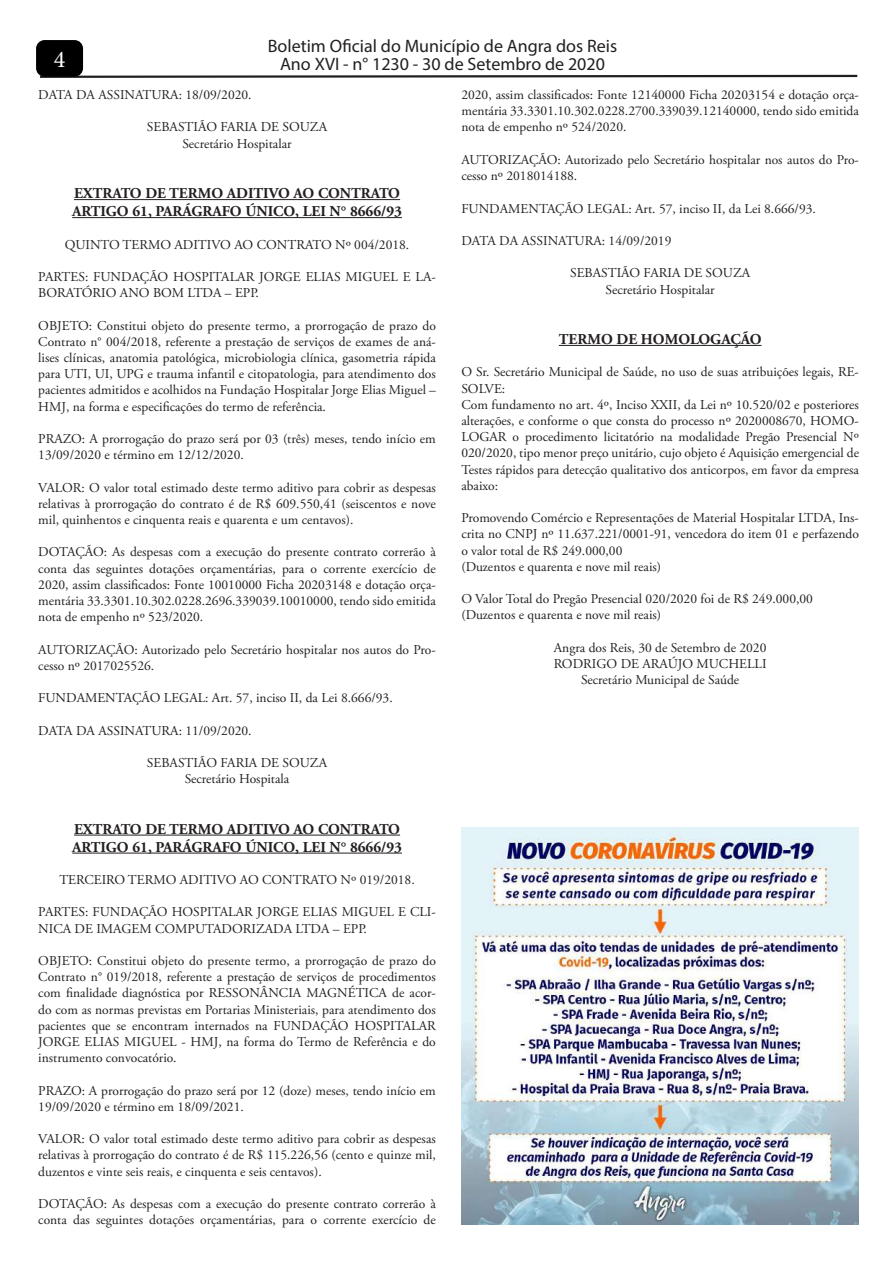
<style>
.page{position:relative;width:893px;height:1263px;background:#fff}
.page>*{position:absolute;margin:0;border:0;box-sizing:border-box;transform-origin:0 0}
.t1{font:24px "Minion Pro";color:#fff}
.t2{font:18px "Myriad Pro";color:#231f20}
.t3{font:700 15px/18px "Adobe Garamond Pro";color:#231f20}
.t4{font:13.5px/16.2px "Adobe Garamond Pro";color:#231f20}
</style>
<div class="page">
<svg style="left:39px;top:74px;width:819px;height:4px"></svg>
<div style="left:36px;top:40px;width:47px;height:37px;background:#000;border-radius:9px"></div>
<hr style="left:74px;top:199px;width:326px;height:1px;background:#231f20">
<hr style="left:72px;top:217px;width:330px;height:1px;background:#231f20">
<hr style="left:74px;top:835px;width:326px;height:1px;background:#231f20">
<hr style="left:72px;top:853px;width:330px;height:1px;background:#231f20">
<hr style="left:559px;top:345px;width:202px;height:1px;background:#231f20">
<img style="left:461px;top:827px;width:398px;height:398px">
<h2 class="t2" style="left:268px;top:35px;width:351px">Boletim Oficial do Município de Angra dos Reis</h2>
<h1 class="t1" style="left:54px;top:43px;width:13px">4</h1>
<h2 class="t2" style="left:280px;top:53px;width:326px">Ano XVI - n° 1230 - 30 de Setembro de 2020</h2>
<p class="t4" style="left:38px;top:87px;width:215px">DATA DA ASSINATURA: 18/09/2020.</p>
<p class="t4" style="left:147px;top:120px;width:182px;text-align:center">SEBASTIÃO FARIA DE SOUZA<br>Secretário Hospitalar</p>
<p class="t3" style="left:72px;top:185px;width:331px">EXTRATO DE TERMO ADITIVO AO CONTRATO<br>ARTIGO 61, PARÁGRAFO ÚNICO, LEI N° 8666/93</p>
<p class="t4" style="left:65px;top:237px;width:346px">QUINTO TERMO ADITIVO AO CONTRATO Nº 004/2018.</p>
<p class="t4" style="left:38px;top:269px;width:399px">PARTES: FUNDAÇÃO HOSPITALAR JORGE ELIAS MIGUEL E LA-<br>BORATÓRIO ANO BOM LTDA – EPP.</p>
<p class="t4" style="left:38px;top:318px;width:399px;text-align:justify">OBJETO: Constitui objeto do presente termo, a prorrogação de prazo do Contrato n° 004/2018, referente a prestação de serviços de exames de aná&shy;lises clínicas, anatomia patológica, microbiologia clínica, gasometria rápida para UTI, UI, UPG e trauma infantil e citopatologia, para atendimento dos pacientes admitidos e acolhidos na Fundação Hospitalar Jorge Elias Miguel – HMJ, na forma e especificações do termo de referência.</p>
<p class="t4" style="left:38px;top:431px;width:399px">PRAZO: A prorrogação do prazo será por 03 (três) meses, tendo início em<br>13/09/2020 e término em 12/12/2020.</p>
<p class="t4" style="left:38px;top:480px;width:399px;text-align:justify">VALOR: O valor total estimado deste termo aditivo para cobrir as despesas relativas à prorrogação do contrato é de R$ 609.550,41 (seiscentos e nove mil, quinhentos e cinquenta reais e quarenta e um centavos).</p>
<p class="t4" style="left:38px;top:544px;width:399px;text-align:justify">DOTAÇÃO: As despesas com a execução do presente contrato correrão à conta das seguintes dotações orçamentárias, para o corrente exercício de 2020, assim classificados: Fonte 10010000 Ficha 20203148 e dotação orça&shy;mentária 33.3301.10.302.0228.2696.339039.10010000, tendo sido emitida nota de empenho nº 523/2020.</p>
<p class="t4" style="left:38px;top:642px;width:399px">AUTORIZAÇÃO: Autorizado pelo Secretário hospitalar nos autos do Pro&shy;cesso nº 2017025526.</p>
<p class="t4" style="left:38px;top:690px;width:356px">FUNDAMENTAÇÃO LEGAL: Art. 57, inciso II, da Lei 8.666/93.</p>
<p class="t4" style="left:38px;top:723px;width:215px">DATA DA ASSINATURA: 11/09/2020.</p>
<p class="t4" style="left:147px;top:755px;width:182px;text-align:center">SEBASTIÃO FARIA DE SOUZA<br>Secretário Hospitala</p>
<p class="t3" style="left:72px;top:820px;width:331px">EXTRATO DE TERMO ADITIVO AO CONTRATO<br>ARTIGO 61, PARÁGRAFO ÚNICO, LEI N° 8666/93</p>
<p class="t4" style="left:59px;top:872px;width:357px">TERCEIRO TERMO ADITIVO AO CONTRATO Nº 019/2018.</p>
<p class="t4" style="left:38px;top:904px;width:399px">PARTES: FUNDAÇÃO HOSPITALAR JORGE ELIAS MIGUEL E CLI-<br>NICA DE IMAGEM COMPUTADORIZADA LTDA – EPP.</p>
<p class="t4" style="left:38px;top:953px;width:399px;text-align:justify">OBJETO: Constitui objeto do presente termo, a prorrogação de prazo do Contrato n° 019/2018, referente a prestação de serviços de procedimentos com finalidade diagnóstica por RESSONÂNCIA MAGNÉTICA de acor&shy;do com as normas previstas em Portarias Ministeriais, para atendimento dos pacientes que se encontram internados na FUNDAÇÃO HOSPITALAR JORGE ELIAS MIGUEL - HMJ, na forma do Termo de Referência e do instrumento convocatório.</p>
<p class="t4" style="left:38px;top:1083px;width:399px">PRAZO: A prorrogação do prazo será por 12 (doze) meses, tendo início em<br>19/09/2020 e término em 18/09/2021.</p>
<p class="t4" style="left:38px;top:1131px;width:399px;text-align:justify">VALOR: O valor total estimado deste termo aditivo para cobrir as despesas relativas à prorrogação do contrato é de R$ 115.226,56 (cento e quinze mil, duzentos e vinte seis reais, e cinquenta e seis centavos).</p>
<p class="t4" style="left:38px;top:1196px;width:399px">DOTAÇÃO: As despesas com a execução do presente contrato correrão à conta das seguintes dotações orçamentárias, para o corrente exercício de</p>
<p class="t4" style="left:461px;top:87px;width:399px;text-align:justify">2020, assim classificados: Fonte 12140000 Ficha 20203154 e dotação orça&shy;mentária 33.3301.10.302.0228.2700.339039.12140000, tendo sido emitida nota de empenho nº 524/2020.</p>
<p class="t4" style="left:461px;top:152px;width:399px">AUTORIZAÇÃO: Autorizado pelo Secretário hospitalar nos autos do Pro&shy;cesso nº 2018014188.</p>
<p class="t4" style="left:461px;top:201px;width:356px">FUNDAMENTAÇÃO LEGAL: Art. 57, inciso II, da Lei 8.666/93.</p>
<p class="t4" style="left:461px;top:233px;width:212px">DATA DA ASSINATURA: 14/09/2019</p>
<p class="t4" style="left:570px;top:265px;width:182px;text-align:center">SEBASTIÃO FARIA DE SOUZA<br>Secretário Hospitalar</p>
<p class="t3" style="left:559px;top:330px;width:204px">TERMO DE HOMOLOGAÇÃO</p>
<p class="t4" style="left:461px;top:364px;width:399px">O Sr. Secretário Municipal de Saúde, no uso de suas atribuições legais, RE-SOLVE:<br>Com fundamento no art. 4º, Inciso XXII, da Lei nº 10.520/02 e posteriores alterações, e conforme o que consta do processo nº 2020008670, HOMO-LOGAR o procedimento licitatório na modalidade Pregão Presencial Nº 020/2020, tipo menor preço unitário, cujo objeto é Aquisição emergencial de Testes rápidos para detecção qualitativo dos anticorpos, em favor da empresa abaixo:</p>
<p class="t4" style="left:461px;top:510px;width:399px">Promovendo Comércio e Representações de Material Hospitalar LTDA, Ins&shy;crita no CNPJ nº 11.637.221/0001-91, vencedora do item 01 e perfazendo o valor total de R$ 249.000,00<br>(Duzentos e quarenta e nove mil reais)</p>
<p class="t4" style="left:461px;top:591px;width:353px">O Valor Total do Pregão Presencial 020/2020 foi de R$ 249.000,00 (Duzentos e quarenta e nove mil reais)</p>
<p class="t4" style="left:554px;top:640px;width:214px;text-align:center">Angra dos Reis, 30 de Setembro de 2020<br>RODRIGO DE ARAÚJO MUCHELLI<br>Secretário Municipal de Saúde</p>
</div>
